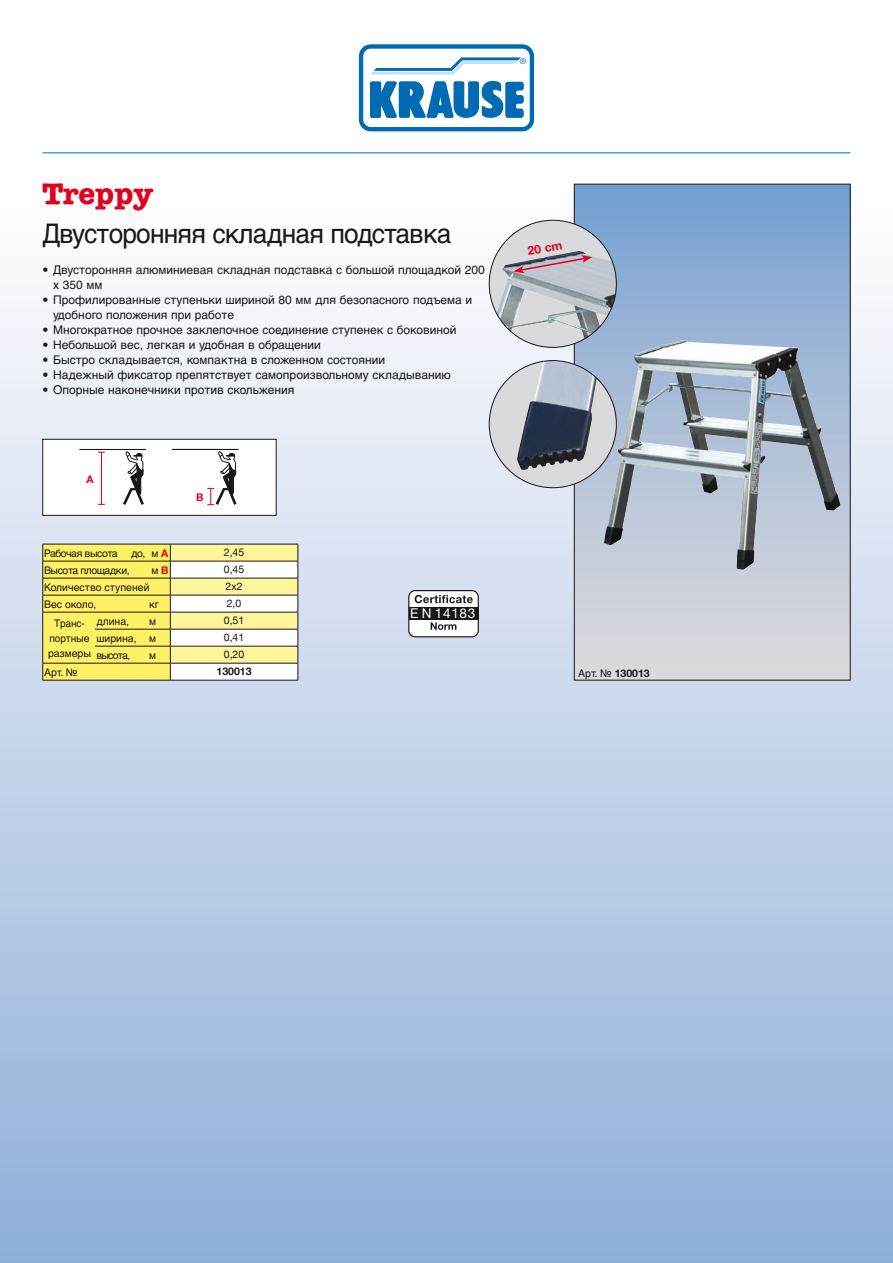
<style>
.page{position:relative;width:893px;height:1263px;background:#fff}
.page>*{position:absolute;margin:0;border:0;box-sizing:border-box;transform-origin:0 0}
.t1{font:700 30px "American Typewriter LT";color:#e20020}
.t2{font:27px "Helvetica Cyr Upright";letter-spacing:-.03em;color:#1a171c}
.t3{font:13.5px "Helvetica Neue LT";letter-spacing:.05em;color:#fff}
.t4{font:12px/15px "Helvetica Cyr Upright";color:#1a171c}
.t5{font:700 12px "Helvetica Neue LT";color:#e20020}
.t6{font:10.5px "Helvetica Cyr Upright";letter-spacing:-.005em;color:#1a171c}
.t7{font:10.5px "Helvetica Cyr Upright";letter-spacing:-.04em;color:#1a171c}
.t8{font:10.5px "Helvetica Neue LT";color:#1a171c}
.t9{font:10.5px/15px "Helvetica Cyr Upright";letter-spacing:-.005em;color:#1a171c;text-align:center;scale:.95 1}
.t10{font:700 10.5px "Helvetica Neue LT";color:#1a171c}
.t11{font:700 10.5px "Helvetica Neue LT";color:#e20020}
.s1{font-family:"Helvetica Neue LT";font-weight:700;color:#e20020}
.s2{font-family:"Helvetica Cyr Upright";font-weight:400}
</style>
<div class="page">
<div style="left:0;top:185px;width:893px;height:1078px;background:linear-gradient(to bottom,#fffdfe,#8fafd9)"></div>
<hr style="left:43px;top:153px;width:807px;height:1px;background:#006ab3">
<svg style="left:357px;top:43px;width:179px;height:90px"></svg>
<svg style="left:359px;top:44px;width:175px;height:87px"></svg>
<div style="left:574px;top:184px;width:276px;height:496px;background:linear-gradient(to bottom,#77a0d1,#dfdcdd)"></div>
<img style="left:604px;top:340px;width:237px;height:229px">
<div style="left:489px;top:361px;width:127px;height:127px;background:#d9dadb;border-radius:50%"></div>
<img style="left:517px;top:361px;width:98px;height:109px">
<div style="left:489px;top:220px;width:127px;height:127px;background:#d9dadb;border-radius:50%"></div>
<img style="left:489px;top:251px;width:127px;height:96px">
<svg style="left:513px;top:255px;width:79px;height:18px"></svg>
<div style="left:43px;top:439px;width:233px;height:76px;background:#fff"></div>
<hr style="left:172px;top:449px;width:67px;height:1px;background:#1a171c">
<svg style="left:207px;top:451px;width:30px;height:55px"></svg>
<hr style="left:101px;top:452px;width:1px;height:52px;background:#e2001a">
<hr style="left:79px;top:449px;width:67px;height:1px;background:#1a171c">
<svg style="left:123px;top:451px;width:21px;height:54px"></svg>
<div style="left:43px;top:439px;width:233px;height:77px;border:1px solid #1a171c"></div>
<svg style="left:39px;top:185px;width:118px;height:39px"></svg>
<div style="left:409px;top:591px;width:69px;height:46px;background:#fff;border-radius:6px"></div>
<div style="left:408px;top:590px;width:71px;height:47px;border:1px solid #1a171c;border-radius:6px"></div>
<div style="left:409px;top:607px;width:69px;height:13px;background:#1a171c"></div>
<svg style="left:431px;top:622px;width:25px;height:8px"></svg>
<svg style="left:415px;top:595px;width:58px;height:8px"></svg>
<svg style="left:42px;top:544px;width:257px;height:136px"></svg>
<hr style="left:43px;top:680px;width:52px;height:1px;background:#1a171c">
<hr style="left:95px;top:680px;width:75px;height:1px;background:#1a171c">
<hr style="left:170px;top:680px;width:128px;height:1px;background:#1a171c">
<h1 class="t1" style="left:43px;top:177px;width:112px">Treppy</h1>
<h2 class="t2" style="left:43px;top:219px;width:410px">Двусторонняя складная подставка</h2>
<p class="t4" style="left:53px;top:262px;width:433px;text-indent:-11px">• Двусторонняя алюминиевая складная подставка с большой площадкой 200 х 350 мм</p>
<p class="t4" style="left:53px;top:292px;width:420px;text-indent:-11px">• Профилированные ступеньки шириной 80 мм для безопасного подъема и удобного положения при работе</p>
<p class="t4" style="left:43px;top:322px;width:415px">• Многократное прочное заклепочное соединение ступенек с боковиной</p>
<p class="t4" style="left:43px;top:337px;width:280px">• Небольшой вес, легкая и удобная в обращении</p>
<p class="t4" style="left:43px;top:352px;width:344px">• Быстро складывается, компактна в сложенном состоянии</p>
<p class="t4" style="left:43px;top:367px;width:410px">• Надежный фиксатор препятствует самопроизвольному складыванию</p>
<p class="t4" style="left:43px;top:382px;width:253px">• Опорные наконечники против скольжения</p>
<p class="t11" style="left:87px;top:473px;width:9px">A</p>
<p class="t11" style="left:196px;top:491px;width:9px">B</p>
<p class="t7" style="left:44px;top:547px;width:75px">Рабочая высота</p>
<p class="t6" style="left:131px;top:547px;width:39px">до, м <span class="s1">A</span></p>
<p class="t8" style="left:224px;top:546px;width:22px">2,45</p>
<p class="t7" style="left:44px;top:564px;width:87px">Высота площадки,</p>
<p class="t6" style="left:152px;top:564px;width:18px">м<span class="s1">B</span></p>
<p class="t8" style="left:224px;top:563px;width:22px">0,45</p>
<p class="t6" style="left:44px;top:581px;width:107px">Количество ступеней</p>
<p class="t8" style="left:226px;top:580px;width:19px">2x2</p>
<p class="t6" style="left:44px;top:598px;width:54px">Вес около,</p>
<p class="t6" style="left:149px;top:598px;width:11px">кг</p>
<p class="t8" style="left:227px;top:597px;width:16px">2,0</p>
<p class="t9" style="left:48px;top:616px;width:47px">Транс&shy;портные размеры</p>
<p class="t6" style="left:96px;top:615px;width:34px">длина,</p>
<p class="t6" style="left:149px;top:615px;width:8px">м</p>
<p class="t8" style="left:224px;top:614px;width:22px">0,51</p>
<p class="t6" style="left:96px;top:632px;width:61px">ширина, м</p>
<p class="t8" style="left:224px;top:631px;width:22px">0,41</p>
<p class="t6" style="left:96px;top:649px;width:35px">высота,</p>
<p class="t6" style="left:149px;top:649px;width:8px">м</p>
<p class="t8" style="left:224px;top:648px;width:22px">0,20</p>
<p class="t6" style="left:44px;top:666px;width:34px">Арт. №</p>
<p class="t10" style="left:217px;top:665px;width:37px">130013</p>
<p class="t3" style="left:410px;top:605px;width:66px">E N 14183</p>
<p class="t5" style="left:527px;top:243px;width:36px;rotate:-10deg">20 cm</p>
<p class="t10" style="left:578px;top:667px;width:73px"><span class="s2">Арт. №</span> 130013</p>
</div>
